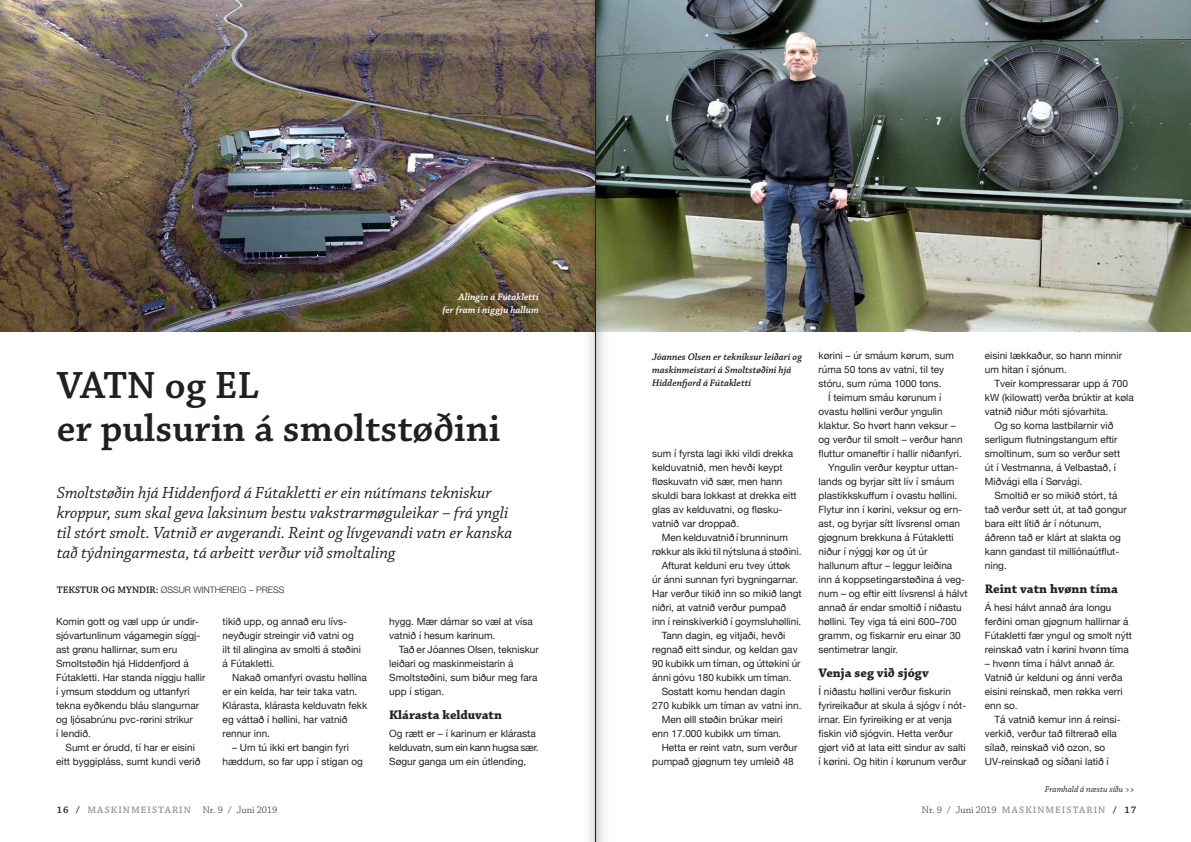
<style>
.page{position:relative;width:1191px;height:842px;background:#fff}
.page>*{position:absolute;margin:0;border:0;box-sizing:border-box;transform-origin:0 0}
.t1{font:600 40px/42.5px "Chaparral Pro";color:#231f20}
.t2{font:italic 17px/20px "Chaparral Pro";color:#231f20}
.t3{font:700 13px "Chaparral Pro";color:#202622}
.t4{font:10px/14px "Helvetica Neue";color:#231f20}
.t5{font:italic 600 10px/13px "Chaparral Pro";color:#231f20}
.t6{font:600 10px "Chaparral Pro";letter-spacing:.105em;color:#979898}
.t7{font:italic 600 10px/13px "Chaparral Pro";color:#fff;text-align:right}
.t8{font:300 9px "Helvetica Neue";color:#231f20}
.t9{font:italic 9px "Chaparral Pro";color:#231f20}
.s1{font-family:"Chaparral Pro";font-weight:600;font-size:10px}
.s2{color:#231f20}
.s3{font-weight:300;color:#231f20}
</style>
<div class="page">
<img style="left:0;top:0;width:1191px;height:332px">
<svg style="left:568px;top:0;width:54px;height:842px"></svg>
<hr style="left:595px;top:0;width:1px;height:842px;background:#231f20">
<p class="t7" style="left:442px;top:291px;width:98px">Alingin á Fútakletti<br>fer fram í níggju hallum</p>
<h1 class="t1" style="left:57px;top:365px;width:445px">VATN og EL<br>er pulsurin á smoltstøðini</h1>
<p class="t2" style="left:57px;top:483px;width:457px">Smoltstøðin hjá Hiddenfjord á Fútakletti er ein nútímans tekniskur kroppur, sum skal geva laksinum bestu vakstrarmøguleikar – frá yngli til stórt smolt. Vatnið er avgerandi. Reint og lívgevandi vatn er kanska tað týdningarmesta, tá arbeitt verður við smoltaling</p>
<p class="t8" style="left:57px;top:584px;width:229px"><span class="s1">TEKSTUR OG MYNDIR:</span> ØSSUR WINTHEREIG – PRESS</p>
<p class="t4" style="left:56px;top:615px;width:151px">Komin gott og væl upp úr undir&shy;sjóvartunlinum vágamegin síggj&shy;ast grønu hallirnar, sum eru<br>Smoltstøðin hjá Hiddenfjord á<br>Fútakletti. Har standa níggju hallir í ymsum støddum og uttanfyri tekna eyðkendu bláu slangurnar og ljósabrúnu pvc-rørini strikur<br>í lendið.</p>
<p class="t4" style="left:56px;top:741px;width:146px;text-align:center">Sumt er órudd, tí har er eisini eitt byggipláss, sumt kundi verið</p>
<p class="t4" style="left:223px;top:615px;width:140px">tikið upp, og annað eru lívs&shy;neyðugir streingir við vatni og ilt til alingina av smolti á støðini á Fútakletti.</p>
<p class="t4" style="left:223px;top:671px;width:146px;text-indent:10px">Nakað omanfyri ovastu høllina er ein kelda, har teir taka vatn.<br>Klárasta, klárasta kelduvatn fekk eg váttað í høllini, har vatnið rennur inn.</p>
<p class="t4" style="left:223px;top:741px;width:142px;text-align:center">– Um tú ikki ert bangin fyri hæddum, so far upp í stigan og</p>
<p class="t4" style="left:389px;top:615px;width:145px">hygg. Mær dámar so væl at vísa vatnið í hesum karinum.</p>
<p class="t4" style="left:389px;top:643px;width:151px;text-indent:10px">Tað er Jóannes Olsen, tekniskur leiðari og maskinmeistarin á<br>Smoltstøðini, sum biður meg fara upp í stigan.</p>
<h3 class="t3" style="left:389px;top:708px;width:114px">Klárasta kelduvatn</h3>
<p class="t4" style="left:389px;top:727px;width:151px">Og rætt er – í karinum er klárasta kelduvatn, sum ein kann hugsa sær.<br>Søgur ganga um ein útlending,</p>
<p class="t5" style="left:652px;top:350px;width:151px">Jóannes Olsen er tekniksur leiðari og maskinmeistari á Smoltstøðini hjá<br>Hiddenfjord á Fútakletti</p>
<p class="t4" style="left:652px;top:447px;width:146px">sum í fyrsta lagi ikki vildi drekka kelduvatnið, men hevði keypt fløskuvatn við sær, men hann skuldi bara lokkast at drekka eitt glas av kelduvatni, og fløsku&shy;vatnið var droppað.</p>
<p class="t4" style="left:661px;top:531px;width:128px">Men kelduvatnið í brunninum</p>
<p class="t4" style="left:652px;top:545px;width:151px">røkkur als ikki til nýtsluna á støðini.</p>
<p class="t4" style="left:661px;top:559px;width:130px">Afturat kelduni eru tvey úttøk</p>
<p class="t4" style="left:652px;top:573px;width:147px">úr ánni sunnan fyri bygningarnar.</p>
<p class="t4" style="left:652px;top:587px;width:151px">Har verður tikið inn so mikið langt</p>
<p class="t4" style="left:652px;top:601px;width:135px">niðri, at vatnið verður pumpað</p>
<p class="t4" style="left:652px;top:615px;width:151px">inn í reinskiverkið í goymsluhøllini.</p>
<p class="t4" style="left:661px;top:629px;width:125px">Tann dagin, eg vitjaði, hevði</p>
<p class="t4" style="left:652px;top:643px;width:147px">regnað eitt sindur, og keldan gav</p>
<p class="t4" style="left:652px;top:657px;width:150px">90 kubikk um tíman, og úttøkini úr</p>
<p class="t4" style="left:652px;top:671px;width:141px">ánni góvu 180 kubikk um tíman.</p>
<p class="t4" style="left:661px;top:685px;width:125px">Sostatt komu hendan dagin</p>
<p class="t4" style="left:652px;top:699px;width:151px">270 kubikk um tíman av vatni inn.</p>
<p class="t4" style="left:661px;top:713px;width:122px">Men ølll støðin brúkar meiri</p>
<p class="t4" style="left:652px;top:727px;width:131px">enn 17.000 kubikk um tíman.</p>
<p class="t4" style="left:661px;top:741px;width:137px">Hetta er reint vatn, sum verður</p>
<p class="t4" style="left:652px;top:755px;width:143px">pumpað gjøgnum tey umleið 48</p>
<p class="t4" style="left:818px;top:349px;width:137px">kørini – úr smáum kørum, sum rúma 50 tons av vatni, til tey stóru, sum rúma 1000 tons.</p>
<p class="t4" style="left:828px;top:391px;width:115px">Í teimum smáu kørunum í</p>
<p class="t4" style="left:818px;top:405px;width:126px">ovastu høllini verður yngulin</p>
<p class="t4" style="left:818px;top:419px;width:139px">klaktur. So hvørt hann veksur –</p>
<p class="t4" style="left:818px;top:433px;width:146px">og verður til smolt – verður hann</p>
<p class="t4" style="left:818px;top:447px;width:145px">fluttur omaneftir í hallir niðanfyri.</p>
<p class="t4" style="left:828px;top:461px;width:132px">Yngulin verður keyptur uttan-</p>
<p class="t4" style="left:818px;top:475px;width:137px">lands og byrjar sítt lív í smáum</p>
<p class="t4" style="left:818px;top:489px;width:140px">plastikkskuffum í ovastu høllini.</p>
<p class="t4" style="left:818px;top:503px;width:145px">Flytur inn í kørini, veksur og ern-</p>
<p class="t4" style="left:818px;top:517px;width:143px">ast, og byrjar sítt lívsrensl oman</p>
<p class="t4" style="left:818px;top:531px;width:137px">gjøgnum brekkuna á Fútakletti</p>
<p class="t4" style="left:818px;top:545px;width:110px">niður í nýggj kør og út úr</p>
<p class="t4" style="left:818px;top:559px;width:135px">hallunum aftur – leggur leiðina</p>
<p class="t4" style="left:818px;top:573px;width:148px">inn á koppsetingarstøðina á veg-</p>
<p class="t4" style="left:818px;top:587px;width:150px">num – og eftir eitt lívsrensl á hálvt</p>
<p class="t4" style="left:818px;top:601px;width:145px">annað ár endar smoltið í niðastu</p>
<p class="t4" style="left:818px;top:615px;width:139px">høllini. Tey viga tá eini 600–700</p>
<p class="t4" style="left:818px;top:629px;width:144px">gramm, og fiskarnir eru einar 30</p>
<p class="t4" style="left:818px;top:643px;width:81px">sentimetrar langir.</p>
<h3 class="t3" style="left:818px;top:666px;width:112px">Venja seg við sjógv</h3>
<p class="t4" style="left:818px;top:685px;width:150px">Í niðastu høllini verður fiskurin fyrireikaður at skula á sjógv í nót&shy;irnar. Ein fyrireiking er at venja fiskin við sjógvin. Hetta verður gjørt við at lata eitt sindur av salti í kørini. Og hitin í kørunum verður</p>
<p class="t4" style="left:985px;top:349px;width:139px">eisini lækkaður, so hann minnir um hitan í sjónum.</p>
<p class="t4" style="left:994px;top:377px;width:135px">Tveir kompressarar upp á 700</p>
<p class="t4" style="left:985px;top:391px;width:150px">kW (kilowatt) verða brúktir at køla</p>
<p class="t4" style="left:985px;top:405px;width:125px">vatnið niður móti sjóvarhita.</p>
<p class="t4" style="left:994px;top:419px;width:121px">Og so koma lastbilarnir við</p>
<p class="t4" style="left:985px;top:433px;width:134px">serligum flutningstangum eftir</p>
<p class="t4" style="left:985px;top:447px;width:137px">smoltinum, sum so verður sett</p>
<p class="t4" style="left:985px;top:461px;width:133px">út í Vestmanna, á Velbastað, í</p>
<p class="t4" style="left:985px;top:475px;width:99px">Miðvági ella í Sørvági.</p>
<p class="t4" style="left:994px;top:489px;width:124px">Smoltið er so mikið stórt, tá</p>
<p class="t4" style="left:985px;top:503px;width:143px">tað verður sett út, at tað gongur</p>
<p class="t4" style="left:985px;top:517px;width:118px">bara eitt lítið ár í nótunum,</p>
<p class="t4" style="left:985px;top:531px;width:137px">áðrenn tað er klárt at slakta og</p>
<p class="t4" style="left:985px;top:545px;width:136px">kann gandast til milliónaútflut-</p>
<p class="t4" style="left:985px;top:559px;width:23px">ning.</p>
<h3 class="t3" style="left:985px;top:582px;width:134px">Reint vatn hvønn tíma</h3>
<p class="t4" style="left:985px;top:601px;width:149px">Á hesi hálvt annað ára longu ferðini oman gjøgnum hallirnar á<br>Fútakletti fær yngul og smolt nýtt reinskað vatn í kørini hvønn tíma</p>
<p class="t4" style="left:985px;top:657px;width:139px">– hvønn tíma í hálvt annað ár.<br>Vatnið úr kelduni og ánni verða eisini reinskað, men røkka verri enn so.</p>
<p class="t4" style="left:985px;top:713px;width:137px;text-indent:10px">Tá vatnið kemur inn á reinsi&shy;verkið, verður tað filtrerað ella sílað, reinskað við ozon, so<br>UV-reinskað og síðani latið í</p>
<p class="t9" style="left:1044px;top:784px;width:91px">Framhald á næstu síðu &gt;&gt;</p>
<p class="t6" style="left:57px;top:804px;width:222px"><span class="s2">16 /</span> MASKINMEISTARIN <span class="s3">Nr. 9 / Juni 2019</span></p>
<p class="t6" style="left:922px;top:804px;width:216px"><span class="s3">Nr. 9 / Juni 2019</span> MASKINMEISTARIN <span class="s2">/ 17</span></p>
</div>
